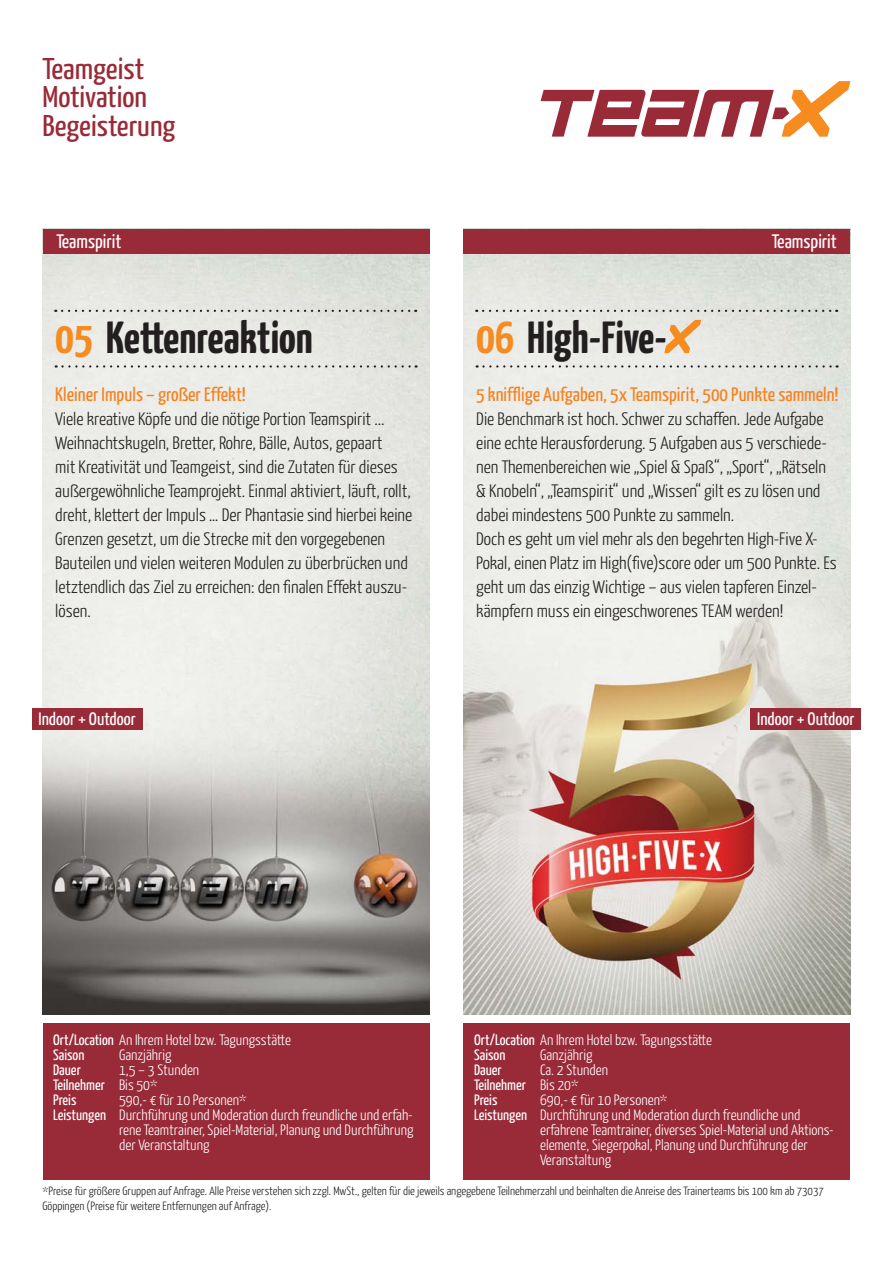
<style>
.page{position:relative;width:893px;height:1263px;background:#fff}
.page>*{position:absolute;margin:0;border:0;box-sizing:border-box;transform-origin:0 0}
.t1{font:700 45px "Yanone Kaffeesatz";color:#231f20;scale:1.05 1}
.t2{font:30px/28.5px "Yanone Kaffeesatz";color:#992a37;scale:1.09 1}
.t3{font:19.5px "Yanone Kaffeesatz";color:#f58220;scale:1.05 1}
.t4{font:19.5px "Yanone Kaffeesatz";color:#fff;scale:1.05 1}
.t5{font:300 18px/24px "Yanone Kaffeesatz";color:#231f20;scale:1.05 1}
.t6{font:18px "Yanone Kaffeesatz";color:#fff;scale:1.05 1}
.t7{font:300 15px/15px "Yanone Kaffeesatz";color:#fff;scale:1.05 1}
.t8{font:15px "Yanone Kaffeesatz";color:#fff;scale:1.05 1}
.t9{font:300 12px/15px "Yanone Kaffeesatz";color:#231f20;scale:1.05 1}
.s1{color:#f68b1f}
.s2{font-weight:400}
</style>
<div class="page">
<svg style="left:541px;top:81px;width:309px;height:56px"></svg>
<div style="left:43px;top:1023px;width:386px;height:156px;background:#992a37"></div>
<img style="left:43px;top:254px;width:386px;height:760px">
<svg style="left:62px;top:310px;width:354px;height:2px"></svg>
<svg style="left:56px;top:365px;width:361px;height:3px"></svg>
<div style="left:32px;top:708px;width:110px;height:22px;background:#992a37"></div>
<div style="left:463px;top:1023px;width:387px;height:156px;background:#992a37"></div>
<img style="left:463px;top:254px;width:387px;height:760px">
<svg style="left:483px;top:310px;width:354px;height:2px"></svg>
<svg style="left:477px;top:365px;width:361px;height:3px"></svg>
<div style="left:750px;top:708px;width:111px;height:22px;background:#992a37"></div>
<svg style="left:664px;top:320px;width:37px;height:33px"></svg>
<div style="left:43px;top:229px;width:386px;height:25px;background:#992a37"></div>
<div style="left:463px;top:229px;width:387px;height:25px;background:#992a37"></div>
<h2 class="t2" style="left:43px;top:53px;width:123px">Teamgeist<br>Motivation<br>Begeisterung</h2>
<p class="t4" style="left:56px;top:230px;width:64px">Teamspirit</p>
<p class="t4" style="left:772px;top:230px;width:64px">Teamspirit</p>
<h1 class="t1" style="left:55px;top:310px;width:247px"><span class="s1">05</span> Kettenreaktion</h1>
<p class="t3" style="left:55px;top:382px;width:183px">Kleiner Impuls – großer Effekt!</p>
<p class="t5" style="left:55px;top:406px;width:341px">Viele kreative Köpfe und die nötige Portion Teamspirit ...<br>Weihnachtskugeln, Bretter, Rohre, Bälle, Autos, gepaart<br>mit Kreativität und Teamgeist, sind die Zutaten für dieses außergewöhnliche Teamprojekt. Einmal aktiviert, läuft, rollt, dreht, klettert der Impuls … Der Phantasie sind hierbei keine Grenzen gesetzt, um die Strecke mit den vorgegebenen Bauteilen und vielen weiteren Modulen zu überbrücken und letztendlich das Ziel zu erreichen: den finalen Effekt auszu&shy;lösen.</p>
<p class="t6" style="left:39px;top:708px;width:94px">Indoor + Outdoor</p>
<h1 class="t1" style="left:476px;top:310px;width:183px"><span class="s1">06</span> High-Five-</h1>
<p class="t3" style="left:476px;top:382px;width:346px">5 knifflige Aufgaben, 5x Teamspirit, 500 Punkte sammeln!</p>
<p class="t5" style="left:476px;top:406px;width:345px">Die Benchmark ist hoch. Schwer zu schaffen. Jede Aufgabe eine echte Herausforderung. 5 Aufgaben aus 5 verschiede&shy;nen Themenbereichen wie „Spiel &amp; Spaß“, „Sport“, „Rätseln &amp; Knobeln“, „Teamspirit“ und „Wissen“ gilt es zu lösen und dabei mindestens 500 Punkte zu sammeln.<br>Doch es geht um viel mehr als den begehrten High-Five X-Pokal, einen Platz im High(five)score oder um 500 Punkte. Es geht um das einzig Wichtige – aus vielen tapferen Einzel&shy;kämpfern muss ein eingeschworenes TEAM werden!</p>
<p class="t6" style="left:757px;top:708px;width:94px">Indoor + Outdoor</p>
<p class="t7" style="left:53px;top:1032px;width:228px"><span class="s2">Ort/Location</span> An Ihrem Hotel bzw. Tagungsstätte<br><span class="s2">Saison</span></p>
<p class="t7" style="left:119px;top:1047px;width:51px">Ganzjährig</p>
<p class="t7" style="left:53px;top:1062px;width:141px;text-indent:66px">1,5 – 3 Stunden<br><span class="s2">Teilnehmer</span> Bis 50*<br><span class="s2">Preis</span></p>
<p class="t8" style="left:53px;top:1061px;width:28px">Dauer</p>
<p class="t7" style="left:119px;top:1092px;width:123px">590,- € für 10 Personen*</p>
<p class="t7" style="left:53px;top:1107px;width:344px"><span class="s2">Leistungen</span> Durchführung und Moderation durch freundliche und erfah-</p>
<p class="t7" style="left:119px;top:1122px;width:282px">rene Teamtrainer, Spiel-Material, Planung und Durchführung</p>
<p class="t7" style="left:119px;top:1137px;width:87px">der Veranstaltung</p>
<p class="t7" style="left:474px;top:1032px;width:228px"><span class="s2">Ort/Location</span> An Ihrem Hotel bzw. Tagungsstätte<br><span class="s2">Saison</span></p>
<p class="t7" style="left:540px;top:1047px;width:51px">Ganzjährig</p>
<p class="t7" style="left:474px;top:1062px;width:129px;text-indent:66px">Ca. 2 Stunden<br><span class="s2">Teilnehmer</span> Bis 20*<br><span class="s2">Preis</span></p>
<p class="t8" style="left:474px;top:1061px;width:28px">Dauer</p>
<p class="t7" style="left:540px;top:1092px;width:123px">690,- € für 10 Personen*</p>
<p class="t7" style="left:474px;top:1107px;width:312px"><span class="s2">Leistungen</span> Durchführung und Moderation durch freundliche und</p>
<p class="t7" style="left:540px;top:1122px;width:281px">erfahrene Teamtrainer, diverses Spiel-Material und Aktions-</p>
<p class="t7" style="left:540px;top:1137px;width:256px">elemente, Siegerpokal, Planung und Durchführung der</p>
<p class="t7" style="left:540px;top:1152px;width:69px">Veranstaltung</p>
<p class="t9" style="left:43px;top:1183px;width:746px">*Preise für größere Gruppen auf Anfrage. Alle Preise verstehen sich zzgl. MwSt., gelten für die jeweils angegebene Teilnehmerzahl und beinhalten die Anreise des Trainerteams bis 100 km ab 73037<br>Göppingen (Preise für weitere Entfernungen auf Anfrage).</p>
</div>
